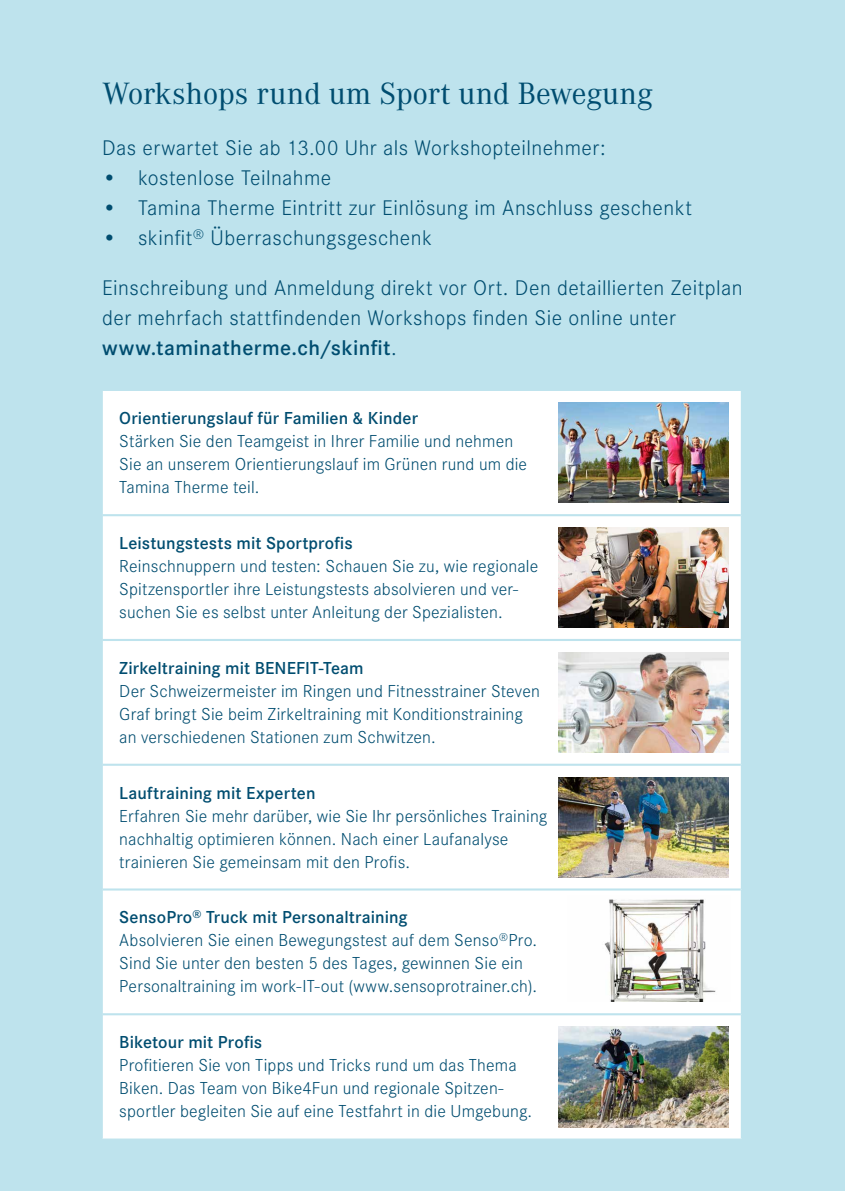
<style>
.page{position:relative;width:845px;height:1191px;background:#bee3ed}
.page>*{position:absolute;margin:0;border:0;box-sizing:border-box;transform-origin:0 0}
.t1{font:32px "Corporate A";color:#004d70}
.t2{font:300 22px/30px "Corporate S";letter-spacing:.02em;color:#004d70}
.t3{font:300 18px/23px "Corporate S";letter-spacing:.01em;color:#004d70}
.t4{font:600 18px "Corporate S";letter-spacing:.005em;color:#004d70}
.s1{font-weight:600}
</style>
<div class="page">
<div style="left:103px;top:391px;width:638px;height:747px;background:#fff"></div>
<hr style="left:102px;top:514px;width:639px;height:2px;background:#bee3ed">
<hr style="left:102px;top:888px;width:639px;height:2px;background:#bee3ed">
<hr style="left:102px;top:639px;width:639px;height:2px;background:#bee3ed">
<hr style="left:102px;top:763px;width:639px;height:3px;background:#bee3ed">
<hr style="left:102px;top:1013px;width:639px;height:2px;background:#bee3ed">
<img style="left:559px;top:402px;width:170px;height:101px">
<img style="left:567px;top:895px;width:163px;height:106px">
<img style="left:559px;top:527px;width:169px;height:100px">
<img style="left:559px;top:652px;width:169px;height:100px">
<img style="left:559px;top:777px;width:169px;height:100px">
<img style="left:558px;top:1026px;width:170px;height:101px">
<h1 class="t1" style="left:102px;top:72px;width:552px">Workshops rund um Sport und Bewegung</h1>
<p class="t2" style="left:102px;top:132px;width:505px">Das erwartet Sie ab 13.00 Uhr als Workshopteilnehmer:</p>
<p class="t2" style="left:102px;top:162px;width:231px">• kostenlose Teilnahme</p>
<p class="t2" style="left:102px;top:192px;width:591px">• Tamina Therme Eintritt zur Einlösung im Anschluss geschenkt</p>
<p class="t2" style="left:102px;top:222px;width:332px">• skinfit<sup>®</sup> Überraschungsgeschenk</p>
<p class="t2" style="left:102px;top:272px;width:642px">Einschreibung und Anmeldung direkt vor Ort. Den detaillierten Zeitplan der mehrfach stattfindenden Workshops finden Sie online unter <span class="s1">www.taminatherme.ch/skinfit</span>.</p>
<p class="t4" style="left:119px;top:406px;width:300px">Orientierungslauf für Familien &amp; Kinder</p>
<p class="t3" style="left:119px;top:429px;width:409px">Stärken Sie den Teamgeist in Ihrer Familie und nehmen<br>Sie an unserem Orientierungslauf im Grünen rund um die<br>Tamina Therme teil.</p>
<p class="t4" style="left:119px;top:531px;width:235px">Leistungstests mit Sportprofis</p>
<p class="t3" style="left:119px;top:554px;width:420px">Reinschnuppern und testen: Schauen Sie zu, wie regionale<br>Spitzensportler ihre Leistungstests absolvieren und ver&shy;suchen Sie es selbst unter Anleitung der Spezialisten.</p>
<p class="t4" style="left:119px;top:656px;width:246px">Zirkeltraining mit BENEFIT-Team</p>
<p class="t3" style="left:119px;top:679px;width:422px">Der Schweizermeister im Ringen und Fitnesstrainer Steven<br>Graf bringt Sie beim Zirkeltraining mit Konditionstraining an verschiedenen Stationen zum Schwitzen.</p>
<p class="t4" style="left:119px;top:780px;width:198px">Lauftraining mit Experten</p>
<p class="t3" style="left:119px;top:803px;width:429px">Erfahren Sie mehr darüber, wie Sie Ihr persönliches Training nachhaltig optimieren können. Nach einer Laufanalyse trainieren Sie gemeinsam mit den Profis.</p>
<p class="t3" style="left:119px;top:905px;width:419px"><span class="s1">SensoPro</span><sup>®</sup> <span class="s1">Truck mit Personaltraining<br></span>Absolvieren Sie einen Bewegungstest auf dem Senso<sup>®</sup>Pro.<br>Sind Sie unter den besten 5 des Tages, gewinnen Sie ein Personaltraining im work-IT-out (www.sensoprotrainer.ch).</p>
<p class="t4" style="left:119px;top:1030px;width:144px">Biketour mit Profis</p>
<p class="t3" style="left:119px;top:1053px;width:414px">Profitieren Sie von Tipps und Tricks rund um das Thema<br>Biken. Das Team von Bike4Fun und regionale Spitzen&shy;sportler begleiten Sie auf eine Testfahrt in die Umgebung.</p>
</div>
